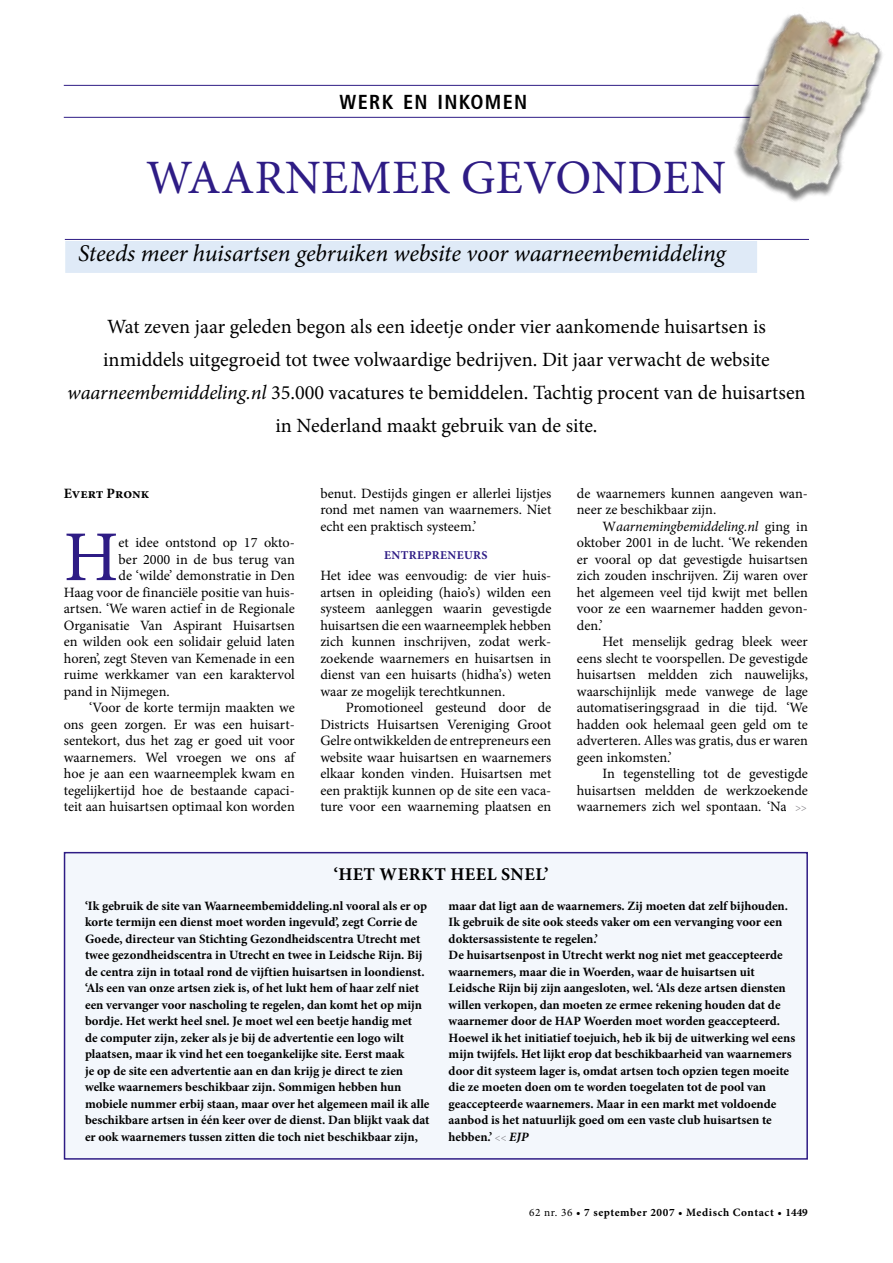
<style>
.page{position:relative;width:893px;height:1263px;background:#fff}
.page>*{position:absolute;margin:0;border:0;box-sizing:border-box;transform-origin:0 0}
.t1{font:71.55px "Minion Pro";color:#2e1c85}
.t2{font:48px "Minion Pro";color:#2e1c85}
.t3{font:italic 24px "Minion Pro";letter-spacing:-.005em;color:#000}
.t4{font:20.25px/33px "Minion Pro";color:#000;text-align:center}
.t5{font:700 condensed 20.25px "Frutiger";letter-spacing:.065em;color:#000}
.t6{font:700 18px "Minion Pro";letter-spacing:.075em;color:#000}
.t7{font:14.25px/16.5px "Minion Pro";color:#000;text-align:justify}
.t8{font:700 14.25px "Minion Pro";letter-spacing:-.005em;color:#000}
.t9{font:700 12.75px/16.5px "Minion Pro";color:#000}
.t10{font:700 12px "Minion Pro";letter-spacing:.095em;color:#2e1c85}
.t11{font:700 11.25px "Minion Pro";letter-spacing:.05em;color:#000}
.s1{font-style:italic}
.s2{font-weight:400;font-size:10.5px;color:#817f84}
.s3{font-weight:400}
</style>
<div class="page">
<div style="left:65px;top:241px;width:692px;height:12px;background:#dfeaf7"></div>
<div style="left:65px;top:253px;width:692px;height:20px;background:#dfeaf7"></div>
<hr style="left:65px;top:239px;width:744px;height:1px;background:#2e1c85">
<hr style="left:64px;top:117px;width:745px;height:1px;background:#2e1c85">
<hr style="left:64px;top:85px;width:744px;height:1px;background:#2e1c85">
<img style="left:697px;top:14px;width:186px;height:188px">
<div style="left:65px;top:853px;width:742px;height:306px;background:#f3f7fc"></div>
<div style="left:64px;top:852px;width:744px;height:308px;border:2px solid #2e1c85"></div>
<h3 class="t5" style="left:339px;top:90px;width:189px">WERK EN INKOMEN</h3>
<h2 class="t2" style="left:146px;top:146px;width:74px">Waarne</h2>
<h2 class="t2" style="left:349px;top:146px;width:146px">mer gevonden</h2>
<h3 class="t3" style="left:78px;top:237px;width:649px">Steeds meer huisartsen gebruiken website voor waarneembemiddeling</h3>
<p class="t4" style="left:67px;top:310px;width:740px">Wat zeven jaar geleden begon als een ideetje onder vier aankomende huisartsen is inmiddels uitgegroeid tot twee volwaardige bedrijven. Dit jaar verwacht de website <span class="s1">waarneembemiddeling.nl</span> 35.000 vacatures te bemiddelen. Tachtig procent van de huisartsen in Nederland maakt gebruik van de site.</p>
<p class="t8" style="left:64px;top:483px;width:87px">Evert Pronk</p>
<h1 class="t1" style="left:64px;top:509px;width:56px">H</h1>
<p class="t7" style="left:119px;top:534px;width:178px">et idee ontstond op 17 okto-</p>
<p class="t7" style="left:119px;top:551px;width:178px">ber 2000 in de bus terug van</p>
<p class="t7" style="left:119px;top:567px;width:178px">de ‘wilde’ demonstratie in Den</p>
<p class="t7" style="left:64px;top:584px;width:233px">Haag voor de financiële positie van huis-</p>
<p class="t7" style="left:64px;top:600px;width:233px">artsen. ‘We waren actief in de Regionale</p>
<p class="t7" style="left:64px;top:617px;width:233px">Organisatie Van Aspirant Huisartsen</p>
<p class="t7" style="left:64px;top:633px;width:233px">en wilden ook een solidair geluid laten</p>
<p class="t7" style="left:64px;top:650px;width:233px">horen’, zegt Steven van Kemenade in een</p>
<p class="t7" style="left:64px;top:666px;width:233px">ruime werkkamer van een karaktervol</p>
<p class="t7" style="left:64px;top:683px;width:107px">pand in Nijmegen.</p>
<p class="t7" style="left:89px;top:699px;width:207px">‘Voor de korte termijn maakten we</p>
<p class="t7" style="left:64px;top:716px;width:233px">ons geen zorgen. Er was een huisart-</p>
<p class="t7" style="left:64px;top:732px;width:233px">sentekort, dus het zag er goed uit voor</p>
<p class="t7" style="left:64px;top:749px;width:233px">waarnemers. Wel vroegen we ons af</p>
<p class="t7" style="left:64px;top:765px;width:233px">hoe je aan een waarneemplek kwam en</p>
<p class="t7" style="left:64px;top:782px;width:233px">tegelijker-tijd hoe de bestaande capaci-</p>
<p class="t7" style="left:64px;top:798px;width:232px">teit aan huisartsen optimaal kon worden</p>
<p class="t7" style="left:320px;top:485px;width:233px">benut. Destijds gingen er allerlei lijstjes rond met namen van waarnemers. Niet echt een praktisch systeem.’</p>
<p class="t10" style="left:384px;top:547px;width:105px">Entrepreneurs</p>
<p class="t7" style="left:320px;top:567px;width:233px">Het idee was eenvoudig: de vier huis&shy;artsen in opleiding (haio’s) wilden een systeem aanleggen waarin gevestigde huisartsen die een waarneemplek hebben zich kunnen inschrijven, zodat werk&shy;zoekende waarnemers en huisartsen in dienst van een huisarts (hidha’s) weten waar ze mogelijk terechtkunnen.</p>
<p class="t7" style="left:320px;top:699px;width:233px;text-indent:26px">Promotioneel gesteund door de Districts Huisartsen Vereniging Groot Gelre ontwikkelden de entrepreneurs een website waar huisartsen en waar-nemers elkaar konden vinden. Huisartsen met een praktijk kunnen op de site een vaca&shy;ture voor een waarneming plaatsen en</p>
<p class="t6" style="left:334px;top:862px;width:129px">‘Het werkt heel</p>
<p class="t6" style="left:501px;top:862px;width:49px">snel’</p>
<p class="t7" style="left:577px;top:485px;width:233px">de waarnemers kunnen aangeven wan&shy;neer ze beschikbaar zijn.</p>
<p class="t7" style="left:577px;top:518px;width:233px;text-indent:26px">W<span class="s1">aarneming--bemiddeling.nl</span> ging in oktober 2001 in de lucht. ‘We rekenden er vooral op dat gevestigde huisartsen zich zouden inschrijven. Zij waren over het algemeen veel tijd kwijt met bellen voor ze een waarnemer hadden gevon&shy;den.’</p>
<p class="t7" style="left:577px;top:633px;width:233px;text-indent:26px">Het menselijk gedrag bleek weer eens slecht te voorspellen. De gevestigde huisartsen meldden zich nauwelijks, waarschijnlijk mede vanwege de lage automatiseringsgraad in die tijd. ‘We hadden ook helemaal geen geld om te adverteren. Alles was gratis, dus er waren geen inkomsten.’</p>
<p class="t7" style="left:577px;top:765px;width:233px;text-indent:26px">In tegenstelling tot de gevestigde huisartsen meldden de werkzoekende waarnemers zich wel spontaan. ‘Na</p>
<p class="t9" style="left:85px;top:897px;width:346px">‘Ik gebruik de site van Waarneembemiddeling.nl vooral als er op korte termijn een dienst moet worden ingevuld’, zegt Corrie de Goede, directeur van Stichting Gezondheidscentra Utrecht met twee gezondheidscentra in Utrecht en twee in Leidsche Rijn. Bij de centra zijn in totaal rond de vijftien huisartsen in loondienst. ‘Als een van onze artsen ziek is, of het lukt hem of haar zelf niet een vervanger voor nascholing te regelen, dan komt het op mijn bordje. Het werkt heel snel. Je moet wel een beetje handig met<br>de computer zijn, zeker als je bij de advertentie een logo wilt plaatsen, maar ik vind het een toegankelijke site. Eerst maak<br>je op de site een advertentie aan en dan krijg je direct te zien welke waarnemers beschikbaar zijn. Sommigen hebben hun mobiele nummer erbij staan, maar over het algemeen mail ik alle beschikbare artsen in één keer over de dienst. Dan blijkt vaak dat er ook waarnemers tussen zitten die toch niet beschikbaar zijn,</p>
<p class="t9" style="left:449px;top:897px;width:348px">maar dat ligt aan de waarnemers. Zij moeten dat zelf bijhouden.<br>Ik gebruik de site ook steeds vaker om een vervanging voor een doktersassistente te regelen.’<br>De huisartsenpost in Utrecht werkt nog niet met geaccepteerde waarnemers, maar die in Woerden, waar de huisartsen uit Leidsche Rijn bij zijn aangesloten, wel. ‘Als deze artsen diensten willen verkopen, dan moeten ze ermee rekening houden dat de waarnemer door de HAP Woerden moet worden geaccepteerd.<br>Hoewel ik het initiatief toejuich, heb ik bij de uitwerking wel eens mijn twijfels. Het lijkt erop dat beschikbaarheid van waarnemers door dit systeem lager is, omdat artsen toch opzien tegen moeite die ze moeten doen om te worden toegelaten tot de pool van geaccepteerde waarnemers. Maar in een markt met voldoende aanbod is het natuurlijk goed om een vaste club huisartsen te hebben.’ <span class="s2">&lt;&lt;</span> <span class="s1">EJP</span></p>
<p class="t11" style="left:529px;top:1204px;width:280px"><span class="s3">62 nr. 36</span> • 7 september 2007 • Medisch Contact • 1449</p>
</div>
